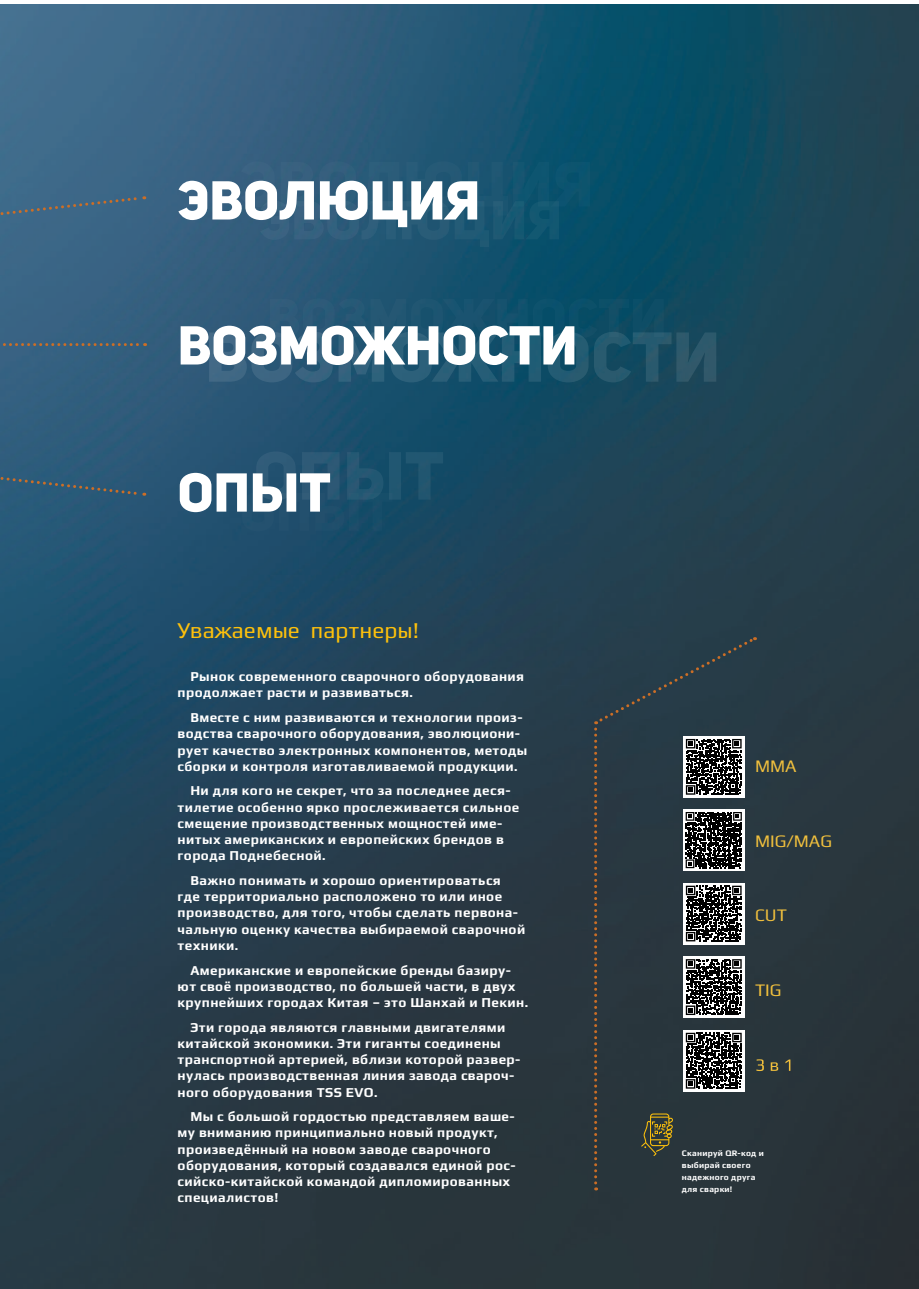
<style>
.page{position:relative;width:919px;height:1289px;background:#fff}
.page>*{position:absolute;margin:0;border:0;box-sizing:border-box;transform-origin:0 0}
.t1{font:69.6px "Uni Sans Heavy CAPS";color:#fff}
.t2{font:67.2px "Uni Sans Heavy CAPS";color:#fff}
.t3{font:63.15px "Uni Sans Heavy CAPS";color:#fff}
.t4{font:54px "Uni Sans Heavy CAPS";color:#fff}
.t5{font:22.5px "Play";color:#fec10c}
.t6{font:17.55px "Play";color:#f1c03d}
.t7{font:700 13.5px/16.2px "Play";letter-spacing:.03em;color:#fff}
.t8{font:700 8.4px/12px "Play";letter-spacing:.03em;color:#fff}
</style>
<div class="page">
<img style="left:0;top:4px;width:918px;height:1284px">
<div style="left:0;top:195px;width:145px;height:36px;background:#3c6787"></div>
<div style="left:0;top:461px;width:145px;height:36px;background:#2b5b79"></div>
<svg style="left:0;top:343px;width:146px;height:3px"></svg>
<svg style="left:594px;top:636px;width:169px;height:554px;background:#354146"></svg>
<svg style="left:770px;top:1062px;width:8px;height:8px"></svg>
<svg style="left:785px;top:1059px;width:5px;height:11px"></svg>
<h3 class="t3" style="left:240px;top:161px;width:355px">ЭВОЛЮЦИЯ</h3>
<h3 class="t4" style="left:178px;top:181px;width:304px">ЭВОЛЮЦИЯ</h3>
<h3 class="t4" style="left:259px;top:200px;width:304px">ЭВОЛЮЦИЯ</h3>
<h3 class="t4" style="left:267px;top:287px;width:401px">ВОЗМОЖНОСТИ</h3>
<h3 class="t4" style="left:178px;top:326px;width:401px">ВОЗМОЖНОСТИ</h3>
<h1 class="t1" style="left:205px;top:317px;width:516px">ВОЗМОЖНОСТИ</h1>
<h2 class="t2" style="left:253px;top:437px;width:192px">ОПЫТ</h2>
<h3 class="t4" style="left:178px;top:473px;width:155px">ОПЫТ</h3>
<h3 class="t4" style="left:240px;top:480px;width:155px">ОПЫТ</h3>
<h3 class="t5" style="left:178px;top:614px;width:243px">Уважаемые партнеры!</h3>
<p class="t7" style="left:178px;top:667px;width:348px;text-indent:13px">Рынок современного сварочного оборудования продолжает расти и развиваться.</p>
<p class="t7" style="left:178px;top:708px;width:351px;text-indent:13px">Вместе с ним развиваются и технологии произ&shy;водства сварочного оборудования, эволюциони&shy;рует качество электронных компонентов, методы сборки и контроля изготавливаемой продукции.</p>
<p class="t7" style="left:178px;top:781px;width:343px;text-indent:13px">Ни для кого не секрет, что за последнее деся&shy;тилетие особенно ярко прослеживается сильное смещение производственных мощностей име&shy;нитых американских и европейских брендов в города Поднебесной.</p>
<p class="t7" style="left:178px;top:871px;width:349px;text-indent:13px">Важно понимать и хорошо ориентироваться где территориально расположено то или иное производство, для того, чтобы сделать первона&shy;чальную оценку качества выбираемой сварочной техники.</p>
<p class="t7" style="left:178px;top:960px;width:352px;text-indent:13px">Американские и европейские бренды базиру&shy;ют своё производство, по большей части, в двух крупнейших городах Китая – это Шанхай и Пекин.</p>
<p class="t7" style="left:178px;top:1017px;width:344px;text-indent:13px">Эти города являются главными двигателями китайской экономики. Эти гиганты соединены транспортной артерией, вблизи которой развер&shy;нулась производственная линия завода свароч&shy;ного оборудования TSS EVO.</p>
<p class="t7" style="left:178px;top:1107px;width:339px;text-indent:13px">Мы с большой гордостью представляем ваше&shy;му вниманию принципиально новый продукт, произведённый на новом заводе сварочного оборудования, который создавался единой рос&shy;сийско-китайской командой дипломированных специалистов!</p>
<p class="t6" style="left:755px;top:756px;width:43px">MMA</p>
<p class="t6" style="left:755px;top:830px;width:78px">MIG/MAG</p>
<p class="t6" style="left:755px;top:905px;width:33px">CUT</p>
<p class="t6" style="left:755px;top:979px;width:28px">TIG</p>
<p class="t8" style="left:681px;top:1146px;width:84px">Сканируй QR-код и выбирай своего надежного друга для сварки!</p>
</div>
